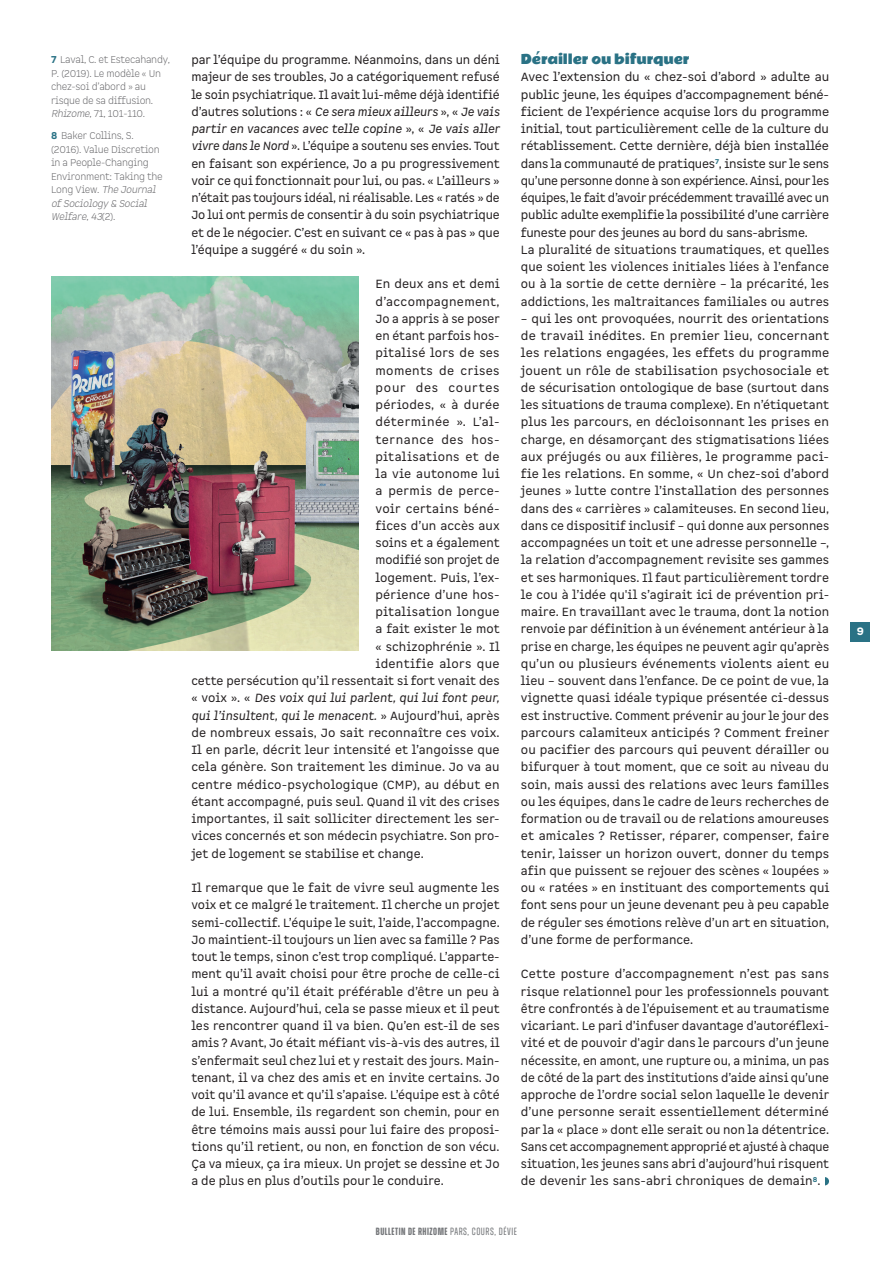
<style>
.page{position:relative;width:893px;height:1263px;background:#fff}
.page>*{position:absolute;margin:0;border:0;box-sizing:border-box;transform-origin:0 0}
.TXT-COURANT{font:12.75px "Rammetto One";letter-spacing:-.01em;color:#2a7285}
.TXT-COURANT-2{font:11.7px/17.2px "Spock Pro";color:#231f20;text-align:justify}
.TXT-COURANT-3{font:italic 11.7px "Spock Pro";color:#231f20}
.TXT-COURANT-4{font:11.7px "Spock Pro";letter-spacing:.02em;color:#231f20}
.TXT-COURANT-5{font:11.7px "Spock Pro";letter-spacing:.025em;color:#231f20}
.TXT-COURANT-6{font:11.7px "Spock Pro";letter-spacing:.03em;color:#231f20}
.TXT-COURANT-7{font:11.7px "Spock Pro";letter-spacing:.04em;color:#231f20}
.TXT-COURANT-8{font:11.7px "Spock Pro";letter-spacing:.065em;color:#231f20}
.t1{font:700 10.5px "Zuume Soft";letter-spacing:.05em;color:#76787b}
.t2{font:900 10.5px "Spock Pro";color:#fff}
.t3{font:300 9.75px/13.5px "Spock Pro";letter-spacing:-.03em;color:#69696c;scale:.96 1}
.s1{font-weight:900;color:#2a7285}
.s2{font-style:italic}
.s3{font-style:normal}
.s4{font-weight:400}
</style>
<div class="page">
<div style="left:821px;top:1177px;width:8px;height:8px;background:#2a7285;border-radius:50%"></div>
<svg style="left:821px;top:1177px;width:4px;height:8px"></svg>
<div style="left:850px;top:622px;width:20px;height:19px;background:#2a7285"></div>
<img style="left:51px;top:276px;width:308px;height:375px">
<p class="t3" style="left:51px;top:53px;width:126px"><span class="s1">7</span> Laval, C. et Estecahandy,<br>P. (2019). Le modèle « Un chez-soi d’abord » au risque de sa diffusion.<br><span class="s2">Rhizome</span>, 71, 101-110.</p>
<p class="t3" style="left:51px;top:129px;width:118px"><span class="s1">8</span> Baker Collins, S. (2016). Value Discretion in a People-Changing<br>Environment: Taking the<br>Lo n g View. <span class="s2">The Journal ofSociology &amp; Social<br>Welfare</span>, <span class="s2">43</span>( 2 ) .</p>
<p class="TXT-COURANT-2" style="left:191px;top:51px;width:310px">par l’équipe du programme. Néanmoins, dans un déni majeur de ses troubles, Jo a catégoriquement refusé le soin psychiatrique. Il avait lui-même déjà identifié d’autres solutions : « <span class="s2">Ce sera mieux ailleurs</span> », « <span class="s2">Je vais partir en vacances avec telle copine</span> », « <span class="s2">Je vais aller vivre dans le Nord</span> ». L’équipe a soutenu ses envies. Tout en faisant son expérience, Jo a pu progressivement voir ce qui fonctionnait pour lui, ou pas. « L’ailleurs » n’était pas toujours idéal, ni réalisable. Les « ratés » de Jo lui ont permis de consentir à du soin psychiatrique et de le négocier. C’est en suivant ce « pas à pas » que l’équipe a suggéré « du soin ».</p>
<p class="TXT-COURANT-2" style="left:376px;top:276px;width:126px">En deux ans et demi</p>
<p class="TXT-COURANT-5" style="left:376px;top:294px;width:126px">d’accompagnement,</p>
<p class="TXT-COURANT-2" style="left:376px;top:310px;width:126px">Jo a appris à se poser</p>
<p class="TXT-COURANT-2" style="left:376px;top:327px;width:126px">en étant parfois hos-</p>
<p class="TXT-COURANT-2" style="left:376px;top:345px;width:126px">pitalisé lors de ses</p>
<p class="TXT-COURANT-6" style="left:376px;top:363px;width:126px">moments de crises</p>
<p class="TXT-COURANT-8" style="left:376px;top:380px;width:126px">pour des courtes</p>
<p class="TXT-COURANT-4" style="left:376px;top:397px;width:126px">périodes, « à durée</p>
<p class="TXT-COURANT-6" style="left:376px;top:415px;width:126px">déterminée ». L’al-</p>
<p class="TXT-COURANT-7" style="left:376px;top:432px;width:126px">ternance des hos-</p>
<p class="TXT-COURANT-5" style="left:376px;top:449px;width:126px">pitalisations et de</p>
<p class="TXT-COURANT-2" style="left:376px;top:465px;width:126px">la vie autonome lui</p>
<p class="TXT-COURANT-5" style="left:376px;top:484px;width:126px">a permis de perce-</p>
<p class="TXT-COURANT-4" style="left:376px;top:501px;width:126px">voir certains béné-</p>
<p class="TXT-COURANT-2" style="left:376px;top:517px;width:126px">fices d’un accès aux</p>
<p class="TXT-COURANT-2" style="left:376px;top:534px;width:126px">soins et a également</p>
<p class="TXT-COURANT-2" style="left:376px;top:552px;width:126px">modifié son projet de</p>
<p class="TXT-COURANT-2" style="left:376px;top:569px;width:126px">logement. Puis, l’ex-</p>
<p class="TXT-COURANT-2" style="left:376px;top:586px;width:126px">périence d’une hos-</p>
<p class="TXT-COURANT-2" style="left:376px;top:603px;width:126px">pitalisation longue</p>
<p class="TXT-COURANT-2" style="left:376px;top:621px;width:126px">a fait exister le mot</p>
<p class="TXT-COURANT-2" style="left:376px;top:638px;width:126px">« schizophrénie ». Il</p>
<p class="TXT-COURANT-4" style="left:376px;top:656px;width:126px">identifie alors que</p>
<p class="TXT-COURANT-2" style="left:191px;top:672px;width:310px">cette persécution qu’il ressentait si fort venait des</p>
<p class="TXT-COURANT-3" style="left:191px;top:691px;width:310px"><span class="s3">« voix ». «</span> Des voix qui lui parlent, qui lui font peur,</p>
<p class="TXT-COURANT-3" style="left:191px;top:708px;width:310px">qui l’insultent, qui le menacent. <span class="s3">» Aujourd’hui, après</span></p>
<p class="TXT-COURANT-2" style="left:191px;top:724px;width:310px">de nombreux essais, Jo sait reconnaître ces voix.</p>
<p class="TXT-COURANT-2" style="left:191px;top:741px;width:310px">Il en parle, décrit leur intensité et l’angoisse que</p>
<p class="TXT-COURANT-2" style="left:191px;top:759px;width:310px">cela génère. Son traitement les diminue. Jo va au</p>
<p class="TXT-COURANT-2" style="left:191px;top:776px;width:310px">centre médico-psychologique (CMP), au début en</p>
<p class="TXT-COURANT-2" style="left:191px;top:793px;width:310px">étant accompagné, puis seul. Quand il vit des crises</p>
<p class="TXT-COURANT-2" style="left:191px;top:810px;width:310px">importantes, il sait solliciter directement les ser-</p>
<p class="TXT-COURANT-2" style="left:191px;top:828px;width:310px">vices concernés et son médecin psychiatre. Son pro-</p>
<p class="TXT-COURANT-2" style="left:191px;top:845px;width:234px">jet de logement se stabilise et change.</p>
<p class="TXT-COURANT-2" style="left:191px;top:879px;width:310px">Il remarque que le fait de vivre seul augmente les voix et ce malgré le traitement. Il cherche un projet semi-collectif. L’équipe le suit, l’aide, l’accompagne.<br>Jo maintient-il toujours un lien avec sa famille ? Pas tout le temps, sinon c’est trop compliqué. L’apparte&shy;ment qu’il avait choisi pour être proche de celle-ci lui a montré qu’il était préférable d’être un peu à distance. Aujourd’hui, cela se passe mieux et il peut les rencontrer quand il va bien. Qu’en est-il de ses amis ? Avant, Jo était méfiant vis-à-vis des autres, il s’enfermait seul chez lui et y restait des jours. Main&shy;tenant, il va chez des amis et en invite certains. Jo voit qu’il avance et qu’il s’apaise. L’équipe est à côté de lui. Ensemble, ils regardent son chemin, pour en être témoins mais aussi pour lui faire des proposi&shy;tions qu’il retient, ou non, en fonction de son vécu.<br>Ça va mieux, ça ira mieux. Un projet se dessine et Jo a de plus en plus d’outils pour le conduire.</p>
<p class="TXT-COURANT" style="left:521px;top:49px;width:170px">Dérailler ou bifurquer</p>
<p class="TXT-COURANT-2" style="left:521px;top:69px;width:310px">Avec l’extension du « chez-soi d’abord » adulte au public jeune, les équipes d’accompagnement béné&shy;ficient de l’expérience acquise lors du programme initial, tout particulièrement celle de la culture du rétablissement. Cette dernière, déjà bien installée dans la communauté de pratiques<sup>7</sup>, insiste sur le sens qu’une personne donne à son expérience. Ainsi, pour les équipes, le fait d’avoir précédemment travaillé avec un public adulte exemplifie la possibilité d’une carrière funeste pour des jeunes au bord du sans-abrisme.</p>
<p class="TXT-COURANT-2" style="left:521px;top:241px;width:310px">La pluralité de situations traumatiques, et quelles que soient les violences initiales liées à l’enfance ou à la sortie de cette dernière – la précarité, les addictions, les maltraitances familiales ou autres</p>
<p class="TXT-COURANT-2" style="left:521px;top:310px;width:310px">– qui les ont provoquées, nourrit des orientations de travail inédites. En premier lieu, concernant les relations engagées, les effets du programme jouent un rôle de stabilisation psychosociale et de sécurisation ontologique de base (surtout dans les situations de trauma complexe). En n’étiquetant plus les parcours, en décloisonnant les prises en charge, en désamorçant des stigmatisations liées aux préjugés ou aux filières, le programme paci&shy;fie les relations. En somme, « Un chez-soi d’abord jeunes » lutte contre l’installation des personnes dans des « carrières » calamiteuses. En second lieu, dans ce dispositif inclusif – qui donne aux personnes accompagnées un toit et une adresse personnelle –, la relation d’accompagnement revisite ses gammes et ses harmoniques. Il faut particulièrement tordre le cou à l’idée qu'il s’agirait ici de prévention pri&shy;maire. En travaillant avec le trauma, dont la notion renvoie par définition à un événement antérieur à la prise en charge, les équipes ne peuvent agir qu’après qu’un ou plusieurs événements violents aient eu lieu – souvent dans l’enfance. De ce point de vue, la vignette quasi idéale typique présentée ci-dessus est instructive. Comment prévenir au jour le jour des parcours calamiteux anticipés ? Comment freiner ou pacifier des parcours qui peuvent dérailler ou bifurquer à tout moment, que ce soit au niveau du soin, mais aussi des relations avec leurs familles ou les équipes, dans le cadre de leurs recherches de formation ou de travail ou de relations amoureuses et amicales ? Retisser, réparer, compenser, faire tenir, laisser un horizon ouvert, donner du temps afin que puissent se rejouer des scènes « loupées » ou « ratées » en instituant des comportements qui font sens pour un jeune devenant peu à peu capable de réguler ses émotions relève d’un art en situation, d’une forme de performance.</p>
<p class="TXT-COURANT-2" style="left:521px;top:966px;width:310px">Cette posture d’accompagnement n’est pas sans risque relationnel pour les professionnels pouvant être confrontés à de l’épuisement et au traumatisme vicariant. Le pari d’infuser davantage d’autoréflexi&shy;vité et de pouvoir d'agir dans le parcours d’un jeune nécessite, en amont, une rupture ou, a minima, un pas de côté de la part des institutions d’aide ainsi qu’une approche de l’ordre social selon laquelle le devenir d’une personne serait essentiellement déterminé par la « place » dont elle serait ou non la détentrice.</p>
<p class="TXT-COURANT-2" style="left:521px;top:1138px;width:310px">Sans cet accompagnement approprié et ajusté à chaque situation, les jeunes sans abri d’aujourd’hui risquent de devenir les sans-abri chroniques de demain<sup>8</sup>.</p>
<p class="t1" style="left:376px;top:1226px;width:143px">BULLETIN DE RHIZOME <span class="s4">PARS, COURS, DÉVIE</span></p>
<p class="t2" style="left:857px;top:625px;width:9px">9</p>
</div>
